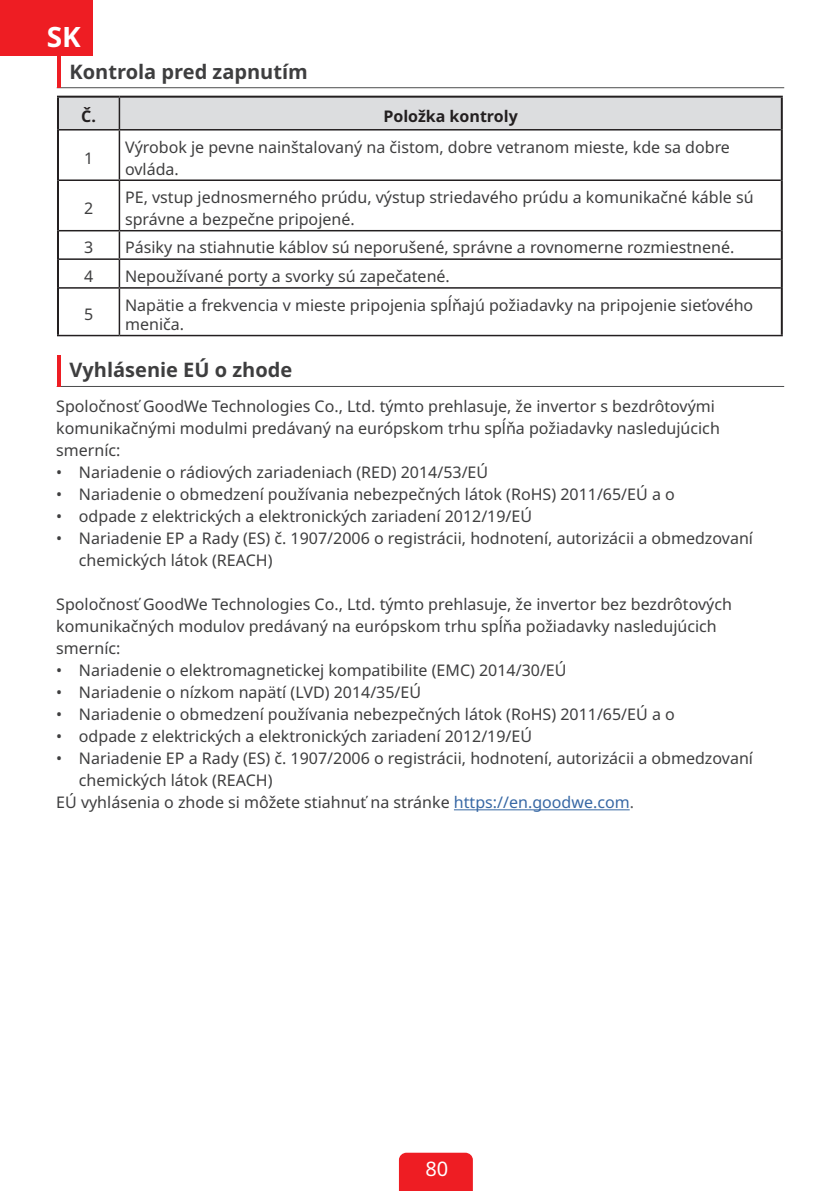
<style>
.page{position:relative;width:840px;height:1191px;background:#fff}
.page>*{position:absolute;margin:0;border:0;box-sizing:border-box;transform-origin:0 0}
.t1{font:700 28px "Noto Sans";color:#fff}
.t2{font:700 20px "Noto Sans";color:#3e3e3f}
.t3{font:20px "Noto Sans";color:#fff}
.t4{font:16px/22px "Noto Sans";color:#3e3e3f}
.t5{font:700 16px "Noto Sans";color:#231f20}
.s1{color:#3667a4}
.s2{color:#545557}
</style>
<div class="page">
<div style="left:398px;top:1152px;width:74px;height:39px;background:#ee1d23"></div>
<div style="left:0;top:0;width:93px;height:55px;background:#ee1d23"></div>
<hr style="left:57px;top:386px;width:726px;height:1px;background:#4b4c4d">
<hr style="left:57px;top:355px;width:3px;height:31px;background:#ee1d23">
<hr style="left:57px;top:87px;width:726px;height:1px;background:#4b4c4d">
<hr style="left:57px;top:57px;width:4px;height:31px;background:#ee1d23">
<div style="left:59px;top:98px;width:721px;height:31px;background:#dcdddf"></div>
<hr style="left:119px;top:130px;width:1px;height:49px;background:#231f20">
<hr style="left:59px;top:179px;width:60px;height:2px;background:#231f20">
<hr style="left:119px;top:179px;width:661px;height:2px;background:#231f20">
<hr style="left:119px;top:181px;width:1px;height:49px;background:#231f20">
<hr style="left:59px;top:230px;width:60px;height:1px;background:#231f20">
<hr style="left:119px;top:230px;width:661px;height:1px;background:#231f20">
<hr style="left:59px;top:258px;width:60px;height:2px;background:#231f20">
<hr style="left:119px;top:258px;width:661px;height:2px;background:#231f20">
<svg style="left:119px;top:231px;width:1px;height:56px"></svg>
<hr style="left:59px;top:287px;width:60px;height:2px;background:#231f20">
<hr style="left:119px;top:287px;width:661px;height:2px;background:#231f20">
<hr style="left:119px;top:289px;width:1px;height:46px;background:#231f20">
<hr style="left:57px;top:335px;width:62px;height:1px;background:#231f20">
<hr style="left:119px;top:335px;width:663px;height:1px;background:#231f20">
<hr style="left:57px;top:96px;width:62px;height:2px;background:#231f20">
<hr style="left:57px;top:98px;width:2px;height:32px;background:#231f20">
<hr style="left:119px;top:96px;width:663px;height:2px;background:#231f20">
<hr style="left:780px;top:98px;width:2px;height:32px;background:#231f20">
<hr style="left:119px;top:98px;width:1px;height:31px;background:#231f20">
<hr style="left:59px;top:129px;width:60px;height:1px;background:#231f20">
<hr style="left:119px;top:129px;width:661px;height:1px;background:#231f20">
<hr style="left:57px;top:130px;width:2px;height:50px;background:#231f20">
<hr style="left:780px;top:130px;width:2px;height:50px;background:#231f20">
<hr style="left:57px;top:180px;width:2px;height:51px;background:#231f20">
<hr style="left:780px;top:180px;width:2px;height:51px;background:#231f20">
<hr style="left:57px;top:231px;width:2px;height:28px;background:#231f20">
<hr style="left:780px;top:231px;width:2px;height:28px;background:#231f20">
<hr style="left:57px;top:259px;width:2px;height:29px;background:#231f20">
<hr style="left:780px;top:259px;width:2px;height:29px;background:#231f20">
<hr style="left:57px;top:288px;width:2px;height:47px;background:#231f20">
<hr style="left:780px;top:288px;width:2px;height:47px;background:#231f20">
<hr style="left:453px;top:809px;width:176px;height:1px;background:#3667a4">
<h1 class="t1" style="left:47px;top:17px;width:36px">SK</h1>
<p class="t2" style="left:69px;top:57px;width:240px">Kontrola pred zapnutím</p>
<p class="t5" style="left:81px;top:105px;width:16px">Č.</p>
<p class="t5" style="left:383px;top:105px;width:136px">Položka kontroly</p>
<p class="t4" style="left:84px;top:147px;width:11px">1</p>
<p class="t4" style="left:125px;top:136px;width:606px">Výrobok je pevne nainštalovaný na čistom, dobre vetranom mieste, kde sa dobre ovláda.</p>
<p class="t4" style="left:84px;top:198px;width:11px">2</p>
<p class="t4" style="left:125px;top:187px;width:629px">PE, vstup jednosmerného prúdu, výstup striedavého prúdu a komunikačné káble sú správne a bezpečne pripojené.</p>
<p class="t4" style="left:84px;top:237px;width:11px">3</p>
<p class="t4" style="left:125px;top:237px;width:610px">Pásiky na stiahnutie káblov sú neporušené, správne a rovnomerne rozmiestnené.</p>
<p class="t4" style="left:84px;top:266px;width:11px">4</p>
<p class="t4" style="left:125px;top:266px;width:326px">Nepoužívané porty a svorky sú zapečatené.</p>
<p class="t4" style="left:84px;top:304px;width:11px">5</p>
<p class="t4" style="left:125px;top:296px;width:629px;line-height:19.2px">Napätie a frekvencia v mieste pripojenia spĺňajú požiadavky na pripojenie sieťového meniča.</p>
<p class="t2" style="left:69px;top:356px;width:224px">Vyhlásenie EÚ o zhode</p>
<p class="t4" style="left:56px;top:396px;width:664px">Spoločnosť GoodWe Technologies Co., Ltd. týmto prehlasuje, že invertor s bezdrôtovými komunikačnými modulmi predávaný na európskom trhu spĺňa požiadavky nasledujúcich smerníc:</p>
<p class="t4" style="left:56px;top:462px;width:433px">• Nariadenie o rádiových zariadeniach (RED) 2014/53/EÚ</p>
<p class="t4" style="left:56px;top:484px;width:619px">• Nariadenie o obmedzení používania nebezpečných látok (RoHS) 2011/65/EÚ a o</p>
<p class="t4" style="left:56px;top:506px;width:477px">• odpade z elektrických a elektronických zariadení 2012/19/EÚ</p>
<p class="t4" style="left:79px;top:528px;width:675px;text-indent:-23px">• Nariadenie EP a Rady (ES) č. 1907/2006 o registrácii, hodnotení, autorizácii a obmedzovaní chemických látok (REACH)</p>
<p class="t4" style="left:56px;top:594px;width:676px">Spoločnosť GoodWe Technologies Co., Ltd. týmto prehlasuje, že invertor bez bezdrôtových komunikačných modulov predávaný na európskom trhu spĺňa požiadavky nasledujúcich smerníc:</p>
<p class="t4" style="left:56px;top:660px;width:511px">• Nariadenie o elektromagnetickej kompatibilite (EMC) 2014/30/EÚ</p>
<p class="t4" style="left:56px;top:682px;width:366px">• Nariadenie o nízkom napätí (LVD) 2014/35/EÚ</p>
<p class="t4" style="left:56px;top:704px;width:619px">• Nariadenie o obmedzení používania nebezpečných látok (RoHS) 2011/65/EÚ a o</p>
<p class="t4" style="left:56px;top:726px;width:477px">• odpade z elektrických a elektronických zariadení 2012/19/EÚ</p>
<p class="t4" style="left:56px;top:748px;width:698px">• Nariadenie EP a Rady (ES) č. 1907/2006 o registrácii, hodnotení, autorizácii a obmedzovaní</p>
<p class="t4" style="left:79px;top:770px;width:195px">chemických látok (REACH)</p>
<p class="t4" style="left:56px;top:792px;width:579px">EÚ vyhlásenia o zhode si môžete stiahnuť na stránke <span class="s1">https://en.goodwe.com</span><span class="s2">.</span></p>
<p class="t3" style="left:425px;top:1154px;width:24px">80</p>
</div>
